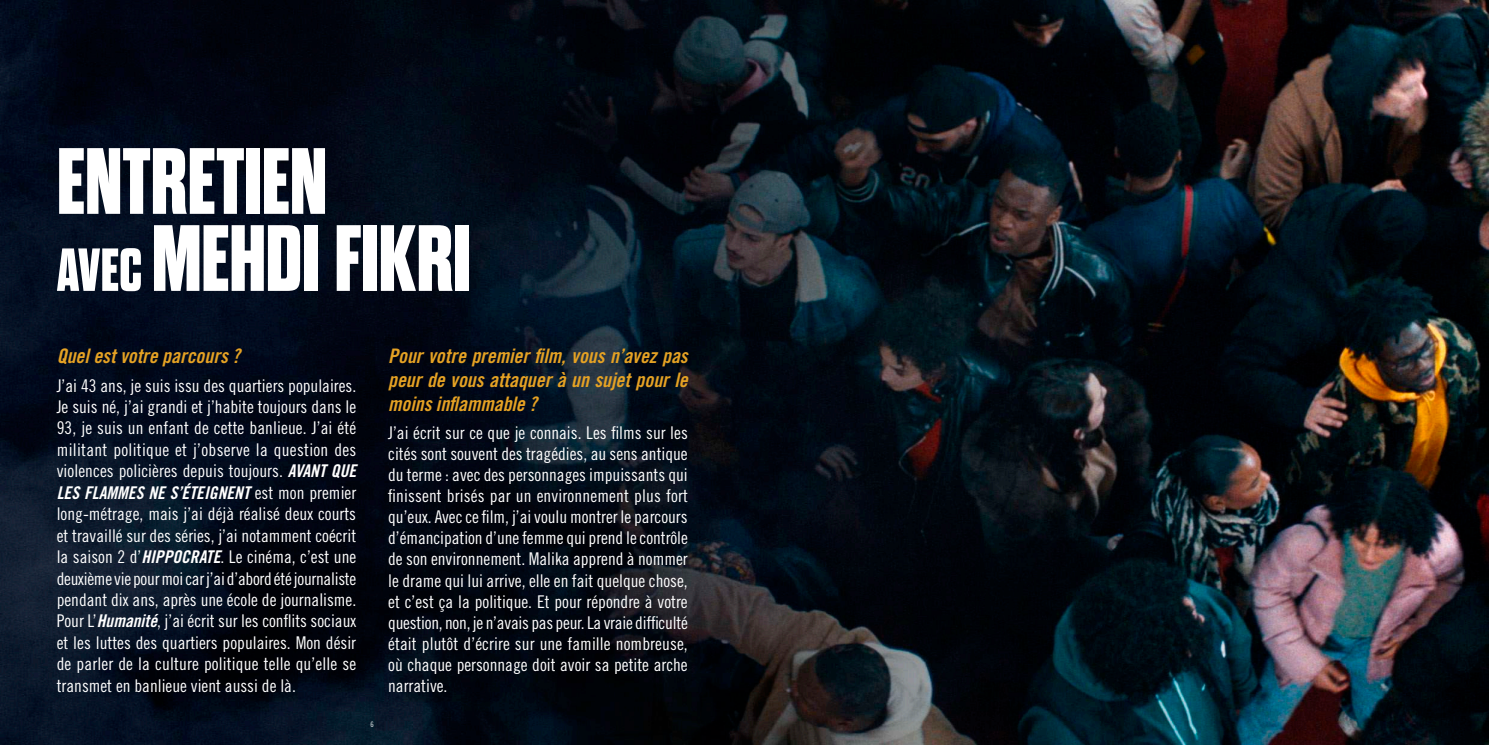
<style>
.page{position:relative;width:1489px;height:745px;background:#fff}
.page>*{position:absolute;margin:0;border:0;box-sizing:border-box;transform-origin:0 0}
.t1{font:700 expanded 93.75px/77px "Dharma Gothic E";color:#fff}
.t2{font:20px/24px "Trade Gothic Bold Cond Twenty Obl";color:#e5a224;text-align:justify}
.t3{font:17.5px/21.4px "Trade Gothic Cond Eighteen";color:#fff;text-align:justify}
.t4{font:17.5px "Trade Gothic Bold Cond Twenty Obl";color:#fff}
.t5{font:7.5px "Trade Gothic Cond Eighteen";color:#fff}
.s1{font-size:60.62px}
.s2{font-family:"Trade Gothic Bold Cond Twenty Obl"}
.s3{font-family:"Trade Gothic Cond Eighteen"}
</style>
<div class="page">
<img style="left:0;top:0;width:1488px;height:744px">
<h1 class="t1" style="left:57px;top:145px;width:416px">ENTRETIEN<br><span class="s1">AVEC</span> MEHDI FIKRI</h1>
<p class="t2" style="left:57px;top:343px;width:185px">Quel est votre parcours ?</p>
<p class="t3" style="left:57px;top:374px;width:301px">J’ai 43 ans, je suis issu des quartiers populaires.<br>Je suis né, j’ai grandi et j’habite toujours dans le 93, je suis un enfant de cette banlieue. J’ai été militant politique et j’observe la question des violences policières depuis toujours. <span class="s2">AVANT QUE</span></p>
<p class="t4" style="left:57px;top:481px;width:301px">LES FLAMMES NE S’ÉTEIGNENT <span class="s3">est mon premier</span></p>
<p class="t3" style="left:57px;top:502px;width:301px">long-métrage, mais j’ai déjà réalisé deux courts et travaillé sur des séries, j’ai notamment coécrit la saison 2 d’<span class="s2">HIPPOCRATE</span>. Le cinéma, c’est une deuxième vie pour moi car j’ai d’abord été journaliste pendant dix ans, après une école de journalisme.<br>Pour L’<span class="s2">Humanité</span>, j’ai écrit sur les conflits sociaux et les luttes des quartiers populaires. Mon désir de parler de la culture politique telle qu’elle se transmet en banlieue vient aussi de là.</p>
<p class="t5" style="left:370px;top:719px;width:5px">6</p>
<p class="t2" style="left:388px;top:343px;width:301px">Pour votre premier film, vous n’avez pas peur de vous attaquer à un sujet pour le moins inflammable ?</p>
<p class="t3" style="left:388px;top:422px;width:301px;line-height:21px">J’ai écrit sur ce que je connais. Les films sur les cités sont souvent des tragédies, au sens antique du terme : avec des personnages impuissants qui finissent brisés par un environnement plus fort qu’eux. Avec ce film, j’ai voulu montrer le parcours d’émancipation d’une femme qui prend le contrôle de son environnement. Malika apprend à nommer le drame qui lui arrive, elle en fait quelque chose, et c’est ça la politique. Et pour répondre à votre question, non, je n’avais pas peur. La vraie difficulté était plutôt d’écrire sur une famille nombreuse, où chaque personnage doit avoir sa petite arche narrative.</p>
</div>
